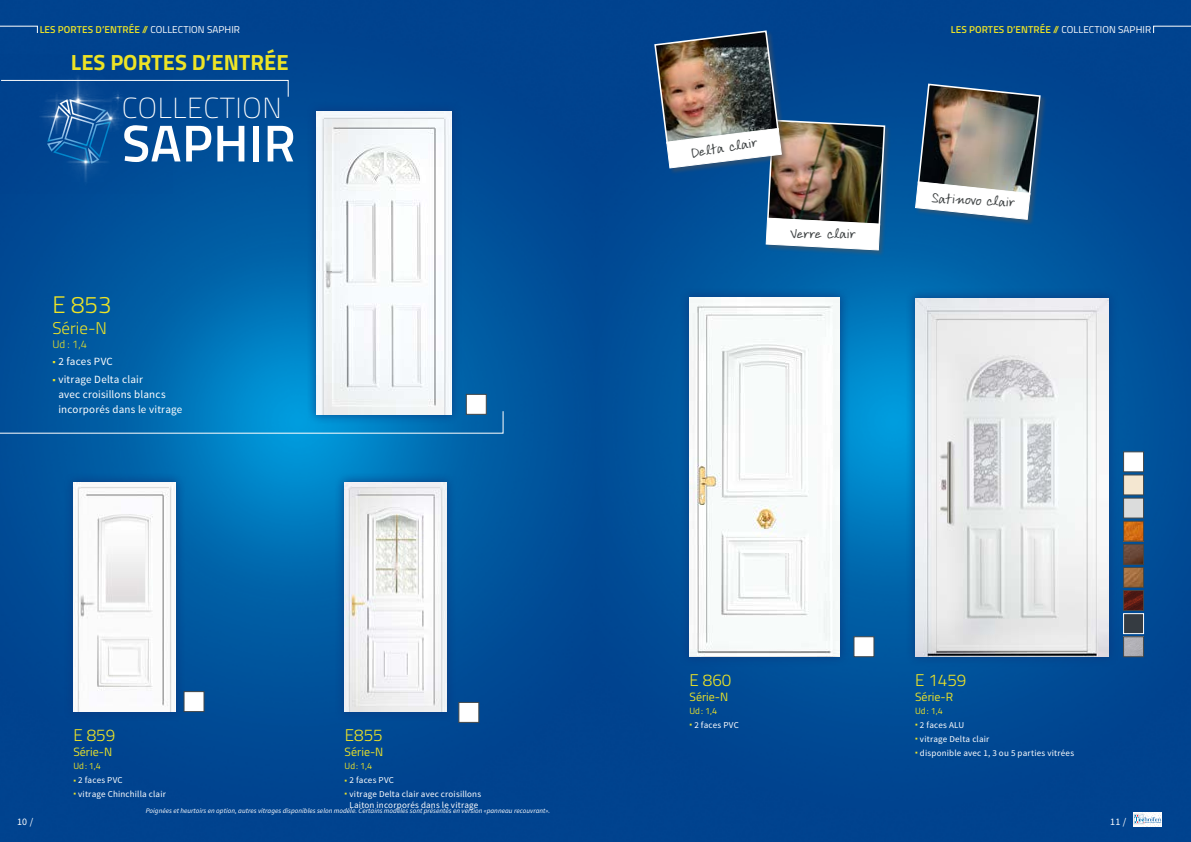
<style>
.page{position:relative;width:1191px;height:842px;background:#fff}
.page>*{position:absolute;margin:0;border:0;box-sizing:border-box;transform-origin:0 0}
.t1{font:600 52px "Titillium";letter-spacing:.01em;color:#fff}
.t2{font:100 29px "Titillium";letter-spacing:.02em;color:#fff}
.t3{font:300 24px "Titillium";color:#eee426}
.t4{font:700 22px "Titillium";color:#eee426}
.t5{font:300 17px "Titillium";color:#eee426}
.t6{font:13.7px "Ardleys Hand";color:#434748;scale:1.1 1}
.t7{font:13.6px "Ardleys Hand";letter-spacing:-.02em;color:#434748;scale:1.1 1}
.t8{font:12px "Titillium";color:#eee426}
.t9{font:11px/15px "Source Sans Pro";letter-spacing:.02em;color:#fff}
.t10{font:300 11px "Titillium";color:#eee426}
.t11{font:600 10px "Titillium";letter-spacing:.01em;color:#eee426}
.t12{font:10px "Source Sans Pro";color:#fff}
.t13{font:9px/11px "Source Sans Pro";letter-spacing:.02em;color:#fff;text-align:center}
.t14{font:9px "Titillium";letter-spacing:-.005em;color:#eee426}
.t15{font:italic 7px "Source Sans Pro";letter-spacing:.005em;color:#fff}
.s1{font-weight:400;color:#fff}
.s2{color:#eee426}
</style>
<div class="page">
<img style="left:0;top:0;width:1191px;height:842px">
<div style="left:854px;top:637px;width:20px;height:20px;background:#fff;border:1px solid #434748"></div>
<div style="left:679px;top:288px;width:171px;height:379px;background:#0e347a;opacity:.7"></div>
<img style="left:689px;top:298px;width:151px;height:359px">
<div style="left:905px;top:288px;width:213px;height:379px;background:#0e347a;opacity:.7"></div>
<img style="left:915px;top:298px;width:193px;height:358px">
<div style="left:765px;top:120px;width:126px;height:137px;background:#535558;opacity:.5"></div>
<img style="left:653px;top:30px;width:233px;height:221px">
<div style="left:915px;top:84px;width:132px;height:143px;background:#535558;opacity:.5"></div>
<img style="left:914px;top:83px;width:127px;height:137px">
<div style="left:1123px;top:475px;width:20px;height:20px;background:#f4e7d1"></div>
<div style="left:1123px;top:452px;width:20px;height:20px;background:#fff;border:1px solid #434748"></div>
<div style="left:1123px;top:498px;width:20px;height:20px;background:#dbdcdc;border:1px solid #434748"></div>
<div style="left:1123px;top:613px;width:20px;height:21px;background:#353b41;border:1px solid #fff"></div>
<img style="left:1125px;top:523px;width:16px;height:16px">
<div style="left:1123px;top:521px;width:20px;height:20px;border:1px solid #434748"></div>
<img style="left:1125px;top:546px;width:16px;height:16px">
<div style="left:1123px;top:544px;width:20px;height:20px;border:1px solid #434748"></div>
<img style="left:1125px;top:569px;width:16px;height:16px">
<div style="left:1123px;top:567px;width:20px;height:20px;border:1px solid #434748"></div>
<img style="left:1125px;top:592px;width:16px;height:17px">
<div style="left:1123px;top:590px;width:20px;height:21px;border:1px solid #434748"></div>
<img style="left:1125px;top:639px;width:16px;height:16px">
<div style="left:1123px;top:637px;width:20px;height:20px;border:1px solid #434748"></div>
<div style="left:184px;top:691px;width:20px;height:21px;background:#fff;border:1px solid #434748"></div>
<div style="left:459px;top:702px;width:20px;height:20px;background:#fff;border:1px solid #434748"></div>
<div style="left:466px;top:394px;width:20px;height:20px;background:#fff;border:1px solid #434748"></div>
<div style="left:306px;top:101px;width:155px;height:323px;background:#0e347a;opacity:.7"></div>
<img style="left:316px;top:111px;width:135px;height:299px">
<svg style="left:0;top:410px;width:504px;height:24px;background:#197fbc"></svg>
<div style="left:63px;top:473px;width:122px;height:249px;background:#0e347a;opacity:.7"></div>
<img style="left:73px;top:483px;width:102px;height:228px">
<div style="left:335px;top:473px;width:122px;height:249px;background:#0e347a;opacity:.7"></div>
<img style="left:345px;top:483px;width:102px;height:228px">
<div style="left:172px;top:80px;width:117px;height:85px;background:#004b95"></div>
<img style="left:0;top:55px;width:172px;height:139px">
<svg style="left:0;top:26px;width:38px;height:8px"></svg>
<svg style="left:1153px;top:26px;width:38px;height:8px"></svg>
<img style="left:1133px;top:812px;width:28px;height:15px">
<p class="t11" style="left:40px;top:22px;width:202px">LES PORTES D’ENTRÉE // <span class="s1">COLLECTION SAPHIR</span></p>
<p class="t11" style="left:951px;top:22px;width:202px">LES PORTES D’ENTRÉE // <span class="s1">COLLECTION SAPHIR</span></p>
<h3 class="t4" style="left:71px;top:45px;width:219px">LES PORTES D’ENTRÉE</h3>
<h2 class="t2" style="left:122px;top:88px;width:161px">COLLECTION</h2>
<h1 class="t1" style="left:122px;top:104px;width:175px">SAPHIR</h1>
<h3 class="t3" style="left:52px;top:287px;width:60px">E 853</h3>
<h3 class="t5" style="left:52px;top:315px;width:56px">Série-N</h3>
<p class="t10" style="left:52px;top:336px;width:36px">Ud : 1,4</p>
<p class="t9" style="left:52px;top:354px;width:62px"><span class="s2">■</span> 2 faces PVC</p>
<p class="t9" style="left:58px;top:372px;width:125px;text-indent:-6px"><span class="s2">■</span> vitrage Delta clair<br>avec croisillons blancs incorporés dans le vitrage</p>
<h3 class="t5" style="left:73px;top:723px;width:43px">E 859</h3>
<h3 class="t8" style="left:73px;top:743px;width:40px">Série-N</h3>
<p class="t14" style="left:73px;top:759px;width:29px">Ud: 1,4</p>
<p class="t13" style="left:73px;top:775px;width:51px"><span class="s2">■</span> 2 faces PVC</p>
<p class="t13" style="left:73px;top:788px;width:94px"><span class="s2">■</span> vitrage Chinchilla clair</p>
<h3 class="t5" style="left:345px;top:723px;width:40px">E855</h3>
<h3 class="t8" style="left:345px;top:743px;width:40px">Série-N</h3>
<p class="t14" style="left:345px;top:759px;width:29px">Ud: 1,4</p>
<p class="t13" style="left:345px;top:775px;width:51px"><span class="s2">■</span> 2 faces PVC</p>
<p class="t13" style="left:345px;top:788px;width:138px"><span class="s2">■</span> vitrage Delta clair avec croisillons<br>Laiton incorporés dans le vitrage</p>
<p class="t15" style="left:146px;top:806px;width:406px">Poignées et heurtoirs en option, autres vitrages disponibles selon modèle. Certains modèles sont présentés en version «panneau recouvrant».</p>
<h3 class="t7" style="left:689px;top:145px;width:63px;rotate:-10deg">Delta clair</h3>
<h3 class="t7" style="left:790px;top:225px;width:61px">Verre clair</h3>
<h3 class="t6" style="left:931px;top:189px;width:78px;rotate:3deg">Satinovo clair</h3>
<h3 class="t5" style="left:689px;top:668px;width:43px">E 860</h3>
<h3 class="t8" style="left:689px;top:688px;width:40px">Série-N</h3>
<p class="t14" style="left:689px;top:704px;width:29px">Ud: 1,4</p>
<p class="t13" style="left:689px;top:719px;width:51px"><span class="s2">■</span> 2 faces PVC</p>
<h3 class="t5" style="left:915px;top:668px;width:53px">E 1459</h3>
<h3 class="t8" style="left:915px;top:688px;width:40px">Série-R</h3>
<p class="t14" style="left:915px;top:704px;width:29px">Ud: 1,4</p>
<p class="t13" style="left:915px;top:719px;width:51px"><span class="s2">■</span> 2 faces ALU</p>
<p class="t13" style="left:915px;top:733px;width:76px"><span class="s2">■</span> vitrage Delta clair</p>
<p class="t13" style="left:915px;top:747px;width:160px"><span class="s2">■</span> disponible avec 1, 3 ou 5 parties vitrées</p>
<p class="t12" style="left:17px;top:815px;width:18px">10 /</p>
<p class="t12" style="left:1110px;top:815px;width:18px">11 /</p>
</div>
